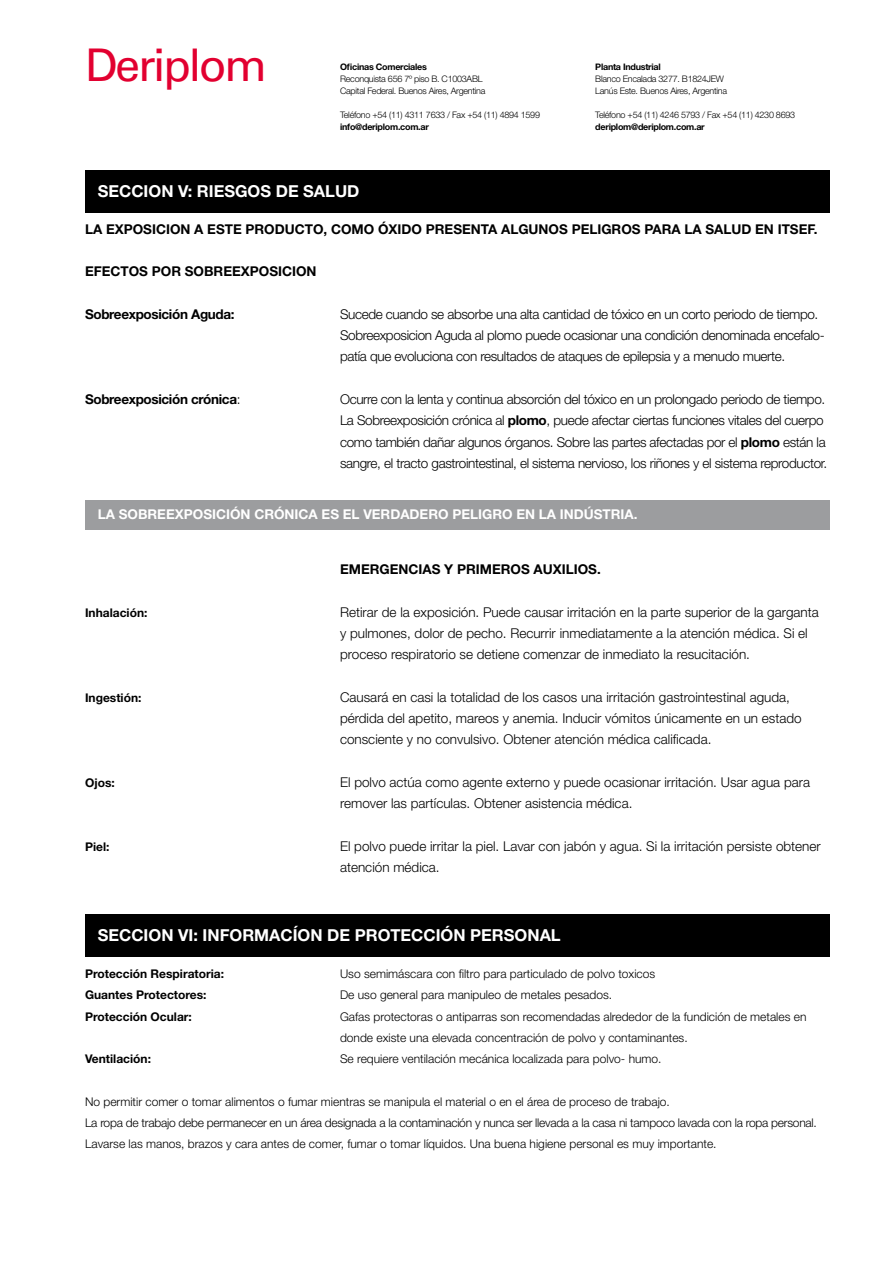
<style>
.page{position:relative;width:893px;height:1263px;background:#fff}
.page>*{position:absolute;margin:0;border:0;box-sizing:border-box;transform-origin:0 0}
.t1{font:45px "Univers";letter-spacing:-.05em;color:#e20030}
.t2{font:700 16.5px "Helvetica Neue LT Std";color:#fff}
.t3{font:300 13.5px/21.3px "Helvetica Neue LT Std";color:#000}
.t4{font:300 13.5px/21.3px "Helvetica Neue LT Std";letter-spacing:-.025em;color:#000}
.t5{font:700 13.5px "Helvetica Neue LT Std";color:#000}
.t6{font:700 13.5px "Helvetica Neue LT Std";color:#fff}
.t7{font:700 13.5px "Helvetica Neue LT Std";letter-spacing:-.025em;color:#000}
.t8{font:300 12px/21.3px "Helvetica Neue LT Std";color:#000}
.t9{font:700 12px "Helvetica Neue LT Std";color:#000}
.t10{font:300 9px/12px "Helvetica Neue LT Std";letter-spacing:-.03em;color:#000}
.t11{font:700 9px "Helvetica Neue LT Std";letter-spacing:-.03em;color:#000}
.s1{font-weight:300}
.s2{font-weight:700}
</style>
<div class="page">
<div style="left:85px;top:170px;width:744px;height:43px;background:#000"></div>
<div style="left:85px;top:500px;width:744px;height:29px;background:#9c9d9f"></div>
<div style="left:85px;top:914px;width:744px;height:43px;background:#000"></div>
<h1 class="t1" style="left:85px;top:39px;width:183px">Deriplom</h1>
<p class="t11" style="left:340px;top:61px;width:88px">Oficinas Comerciales</p>
<p class="t10" style="left:340px;top:73px;width:147px">Reconquista 656 7º piso B. C1003ABL<br>Capital Federal. Buenos Aires, Argentina</p>
<p class="t10" style="left:340px;top:109px;width:201px">Teléfono +54 (11) 4311 7633 / Fax +54 (11) 4894 1599</p>
<p class="t11" style="left:340px;top:121px;width:90px">info@deriplom.com.ar</p>
<p class="t11" style="left:595px;top:61px;width:67px">Planta Industrial</p>
<p class="t10" style="left:595px;top:73px;width:133px">Blanco Encalada 3277. B1824JEW<br>Lanús Este. Buenos Aires, Argentina</p>
<p class="t10" style="left:595px;top:109px;width:201px">Teléfono +54 (11) 4246 5793 / Fax +54 (11) 4230 8693</p>
<p class="t11" style="left:595px;top:121px;width:111px">deriplom@deriplom.com.ar</p>
<p class="t2" style="left:98px;top:181px;width:263px">SECCION V: RIESGOS DE SALUD</p>
<p class="t5" style="left:85px;top:221px;width:734px">LA EXPOSICION A ESTE PRODUCTO, COMO ÓXIDO PRESENTA ALGUNOS PELIGROS PARA LA SALUD EN ITSEF.</p>
<p class="t5" style="left:85px;top:263px;width:233px">EFECTOS POR SOBREEXPOSICION</p>
<p class="t7" style="left:85px;top:306px;width:151px">Sobreexposición Aguda:</p>
<p class="t4" style="left:340px;top:303px;width:486px">Sucede cuando se absorbe una alta cantidad de tóxico en un corto periodo de tiempo.<br>Sobreexposicion Aguda al plomo puede ocasionar una condición denominada encefalo&shy;patía que evoluciona con resultados de ataques de epilepsia y a menudo muerte.</p>
<p class="t7" style="left:85px;top:391px;width:157px">Sobreexposición crónica<span class="s1">:</span></p>
<p class="t4" style="left:340px;top:388px;width:489px">Ocurre con la lenta y continua absorción del tóxico en un prolongado periodo de tiempo.<br>La Sobreexposición crónica al <span class="s2">plomo</span>, puede afectar ciertas funciones vitales del cuerpo como también dañar algunos órganos. Sobre las partes afectadas por el <span class="s2">plomo</span> están la sangre, el tracto gastrointestinal, el sistema nervioso, los riñones y el sistema reproductor.</p>
<p class="t6" style="left:98px;top:506px;width:541px">LA SOBREEXPOSICIÓN CRÓNICA ES EL VERDADERO PELIGRO EN LA INDÚSTRIA.</p>
<p class="t5" style="left:340px;top:561px;width:262px">EMERGENCIAS Y PRIMEROS AUXILIOS.</p>
<p class="t9" style="left:85px;top:605px;width:64px">Inhalación:</p>
<p class="t3" style="left:340px;top:601px;width:480px">Retirar de la exposición. Puede causar irritación en la parte superior de la garganta y pulmones, dolor de pecho. Recurrir inmediatamente a la atención médica. Si el proceso respiratorio se detiene comenzar de inmediato la resucitación.</p>
<p class="t9" style="left:85px;top:690px;width:58px">Ingestión:</p>
<p class="t3" style="left:340px;top:686px;width:463px">Causará en casi la totalidad de los casos una irritación gastrointestinal aguda, pérdida del apetito, mareos y anemia. Inducir vómitos únicamente en un estado consciente y no convulsivo. Obtener atención médica calificada.</p>
<p class="t9" style="left:85px;top:775px;width:31px">Ojos:</p>
<p class="t3" style="left:340px;top:771px;width:471px">El polvo actúa como agente externo y puede ocasionar irritación. Usar agua para remover las partículas. Obtener asistencia médica.</p>
<p class="t9" style="left:85px;top:839px;width:26px">Piel:</p>
<p class="t3" style="left:340px;top:835px;width:482px">El polvo puede irritar la piel. Lavar con jabón y agua. Si la irritación persiste obtener atención médica.</p>
<p class="t2" style="left:98px;top:925px;width:464px">SECCION VI: INFORMACÍON DE PROTECCIÓN PERSONAL</p>
<p class="t9" style="left:85px;top:966px;width:141px">Protección Respiratoria:</p>
<p class="t8" style="left:340px;top:963px;width:317px">Uso semimáscara con filtro para particulado de polvo toxicos</p>
<p class="t9" style="left:85px;top:988px;width:123px">Guantes Protectores:</p>
<p class="t8" style="left:340px;top:984px;width:274px">De uso general para manipuleo de metales pesados.</p>
<p class="t9" style="left:85px;top:1009px;width:108px">Protección Ocular:</p>
<p class="t8" style="left:340px;top:1005px;width:468px">Gafas protectoras o antiparras son recomendadas alrededor de la fundición de metales en donde existe una elevada concentración de polvo y contaminantes.</p>
<p class="t9" style="left:85px;top:1051px;width:67px">Ventilación:</p>
<p class="t8" style="left:340px;top:1048px;width:323px">Se requiere ventilación mecánica localizada para polvo- humo.</p>
<p class="t8" style="left:85px;top:1090px;width:733px">No permitir comer o tomar alimentos o fumar mientras se manipula el material o en el área de proceso de trabajo.<br>La ropa de trabajo debe permanecer en un área designada a la contaminación y nunca ser llevada a la casa ni tampoco lavada con la ropa personal.<br>Lavarse las manos, brazos y cara antes de comer, fumar o tomar líquidos. Una buena higiene personal es muy importante.</p>
</div>
